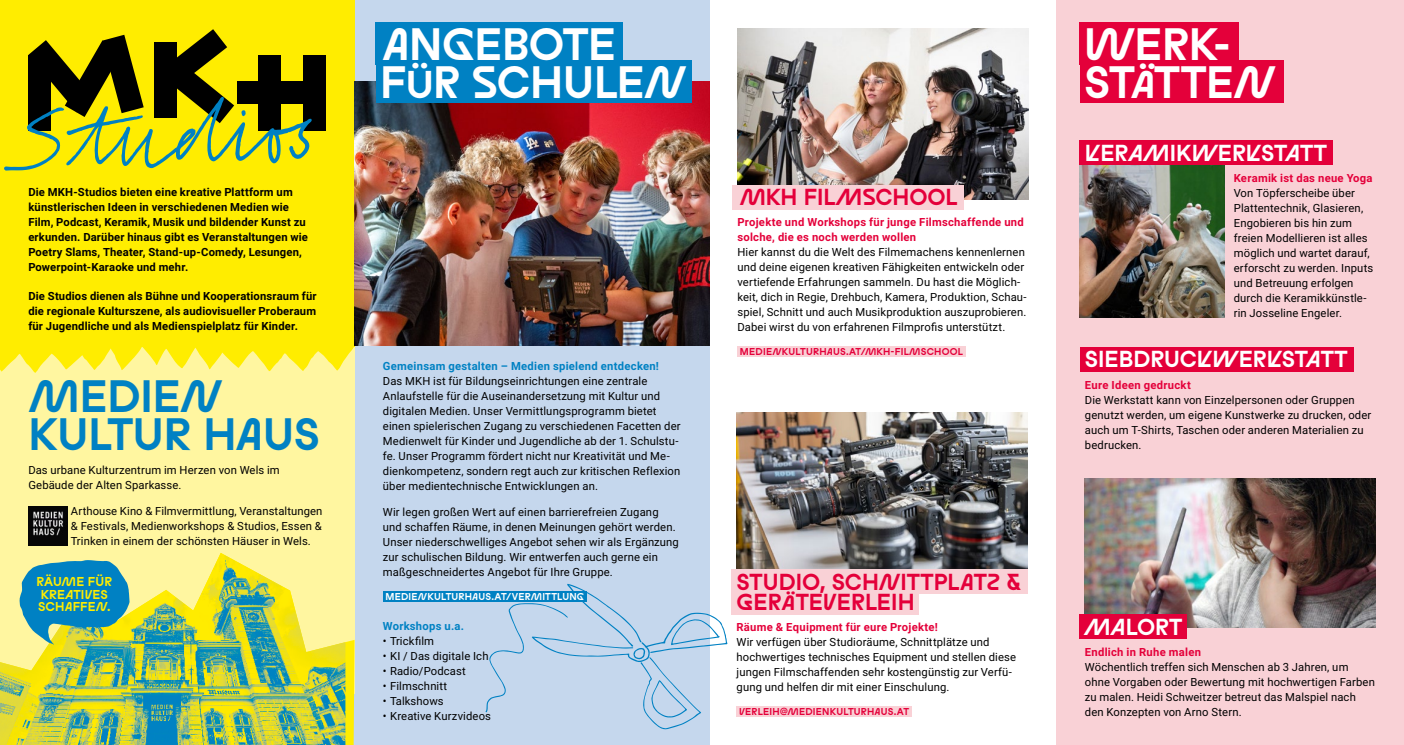
<style>
.page{position:relative;width:1404px;height:745px;background:#fff}
.page>*{position:absolute;margin:0;border:0;box-sizing:border-box;transform-origin:0 0}
.t1{font:700 44px/37.5px "Studio Feixen Edgy";letter-spacing:-.005em;color:#fff}
.t2{font:700 44px/37.5px "Studio Feixen Edgy";letter-spacing:-.005em;color:#0081c3}
.t3{font:700 22.5px/20px "Studio Feixen Edgy";color:#e4003a}
.t4{font:700 22.5px "Studio Feixen Edgy";color:#fff}
.t5{font:700 12.5px/12.5px "Studio Feixen Edgy";letter-spacing:.01em;color:#ffed00}
.t6{font:11.25px/15px "Roboto";letter-spacing:.01em;color:#000}
.t7{font:700 11.25px/15px "Roboto";letter-spacing:.015em;color:#000}
.t8{font:700 11.25px/15px "Roboto";letter-spacing:.025em;color:#e4003a}
.t9{font:700 11.25px "Roboto";letter-spacing:.025em;color:#0081c3}
.t10{font:700 9.75px "Studio Feixen Edgy";letter-spacing:.02em;color:#e4003a}
.t11{font:700 9.75px "Studio Feixen Edgy";letter-spacing:.025em;color:#fff}
.s1{font-size:37.62px}
.s2{font-size:20.25px}
.s3{font-family:"Studio Feixen Sans TRIAL"}
</style>
<div class="page">
<div style="left:351px;top:0;width:358px;height:744px;background:#c5d7ed"></div>
<div style="left:1056px;top:0;width:347px;height:744px;background:#f9d1d6"></div>
<div style="left:0;top:0;width:354px;height:693px;background:#fff6a0"></div>
<svg style="left:0;top:346px;width:354px;height:26px"></svg>
<div style="left:0;top:0;width:354px;height:346px;background:#ffed00"></div>
<img style="left:354px;top:81px;width:355px;height:264px">
<svg style="left:345px;top:640px;width:9px;height:104px"></svg>
<img style="left:0;top:553px;width:345px;height:191px">
<img style="left:1079px;top:165px;width:145px;height:152px">
<img style="left:1084px;top:478px;width:291px;height:149px">
<img style="left:737px;top:28px;width:291px;height:171px">
<img style="left:736px;top:412px;width:291px;height:157px">
<svg style="left:19px;top:559px;width:110px;height:85px;background:#469fa7"></svg>
<svg style="left:485px;top:583px;width:242px;height:146px"></svg>
<div style="left:1079px;top:23px;width:159px;height:42px;background:#e4003a"></div>
<div style="left:1079px;top:60px;width:204px;height:43px;background:#e4003a"></div>
<div style="left:732px;top:185px;width:231px;height:24px;background:#f9d1d6"></div>
<div style="left:737px;top:345px;width:229px;height:11px;background:#f9d1d6"></div>
<div style="left:383px;top:590px;width:203px;height:11px;background:#0081c3"></div>
<div style="left:1079px;top:346px;width:274px;height:25px;background:#e4003a"></div>
<div style="left:1079px;top:614px;width:107px;height:24px;background:#e4003a"></div>
<div style="left:1079px;top:140px;width:253px;height:25px;background:#e4003a"></div>
<div style="left:731px;top:569px;width:296px;height:24px;background:#f9d1d6"></div>
<div style="left:731px;top:589px;width:188px;height:25px;background:#f9d1d6"></div>
<div style="left:736px;top:705px;width:176px;height:11px;background:#f9d1d6"></div>
<div style="left:376px;top:23px;width:247px;height:42px;background:#0081c3"></div>
<div style="left:376px;top:60px;width:315px;height:43px;background:#0081c3"></div>
<div style="left:303px;top:55px;width:23px;height:75px;background:#000"></div>
<svg style="left:4px;top:29px;width:308px;height:141px"></svg>
<img style="left:28px;top:506px;width:39px;height:38px">
<p class="t7" style="left:28px;top:184px;width:281px">Die MKH-Studios bieten eine kreative Plattform um künstlerischen Ideen in verschiedenen Medien wie Film, Podcast, Keramik, Musik und bildender Kunst zu erkunden. Darüber hinaus gibt es Veranstaltungen wie Poetry Slams, Theater, Stand-up-Comedy, Lesungen, Powerpoint-Karaoke und mehr.</p>
<p class="t7" style="left:28px;top:288px;width:290px;text-align:justify">Die Studios dienen als Bühne und Kooperationsraum für die regionale Kulturszene, als audiovisueller Proberaum für Jugendliche und als Medienspielplatz für Kinder.</p>
<h1 class="t2" style="left:29px;top:376px;width:292px">MEDIEN<br>KULTUR HAUS</h1>
<p class="t6" style="left:28px;top:462px;width:253px">Das urbane Kulturzentrum im Herzen von Wels im<br>Gebäude der Alten Sparkasse.</p>
<p class="t6" style="left:71px;top:502px;width:253px;text-align:justify">Arthouse Kino &amp; Filmvermittlung, Veranstaltungen &amp; Festivals, Medienworkshops &amp; Studios, Essen &amp; Trinken in einem der schönsten Häuser in Wels.</p>
<p class="t5" style="left:36px;top:575px;width:77px">RÄUM E FÜR<br>KREATIVES<br>SCHAFFEN.</p>
<h1 class="t1" style="left:380px;top:24px;width:299px">ANGEBOTE<br>F<span class="s1">Ü</span>R SCHULEN</h1>
<h1 class="t1" style="left:1083px;top:24px;width:184px">WERK-<br>ST<span class="s1">Ä</span>TTEN</h1>
<p class="t9" style="left:383px;top:358px;width:277px">Gemeinsam gestalten – Medien spielend entdecken!</p>
<p class="t6" style="left:383px;top:373px;width:299px">Das MKH ist für Bildungseinrichtungen eine zentrale Anlaufstelle für die Auseinandersetzung mit Kultur und digitalen Medien. Unser Vermittlungsprogramm bietet einen spielerischen Zugang zu verschiedenen Facetten der Medienwelt für Kinder und Jugendliche ab der 1. Schulstu&shy;fe. Unser Programm fördert nicht nur Kreativität und Me&shy;dienkompetenz, sondern regt auch zur kritischen Reflexion über medientechnische Entwicklungen an.</p>
<p class="t6" style="left:383px;top:504px;width:297px">Wir legen großen Wert auf einen barrierefreien Zugang und schaffen Räume, in denen Meinungen gehört werden.<br>Unser niederschwelliges Angebot sehen wir als Ergänzung zur schulischen Bildung. Wir entwerfen auch gerne ein maßgeschneidertes Angebot für Ihre Gruppe.</p>
<p class="t11" style="left:385px;top:589px;width:200px">MEDIENKULTURHAUS.AT/VERMITTLUNG</p>
<p class="t9" style="left:383px;top:617px;width:83px">Workshops u.a.</p>
<p class="t6" style="left:383px;top:632px;width:53px">• Trickfilm</p>
<p class="t6" style="left:383px;top:647px;width:107px">• KI / Das digitale Ich</p>
<p class="t6" style="left:383px;top:662px;width:84px">• Radio/Podcast</p>
<p class="t6" style="left:383px;top:677px;width:66px">• Filmschnitt</p>
<p class="t6" style="left:383px;top:692px;width:62px">• Talkshows</p>
<p class="t6" style="left:383px;top:707px;width:110px">• Kreative Kurzvideos</p>
<h2 class="t3" style="left:739px;top:186px;width:219px">MKH FILMSCHOOL</h2>
<p class="t8" style="left:737px;top:214px;width:288px">Projekte und Workshops für junge Filmschaffende und solche, die es noch werden wollen</p>
<p class="t6" style="left:737px;top:244px;width:291px">Hier kannst du die Welt des Filmemachens kennenlernen und deine eigenen kreativen Fähigkeiten entwickeln oder vertiefende Erfahrungen sammeln. Du hast die Möglich&shy;keit, dich in Regie, Drehbuch, Kamera, Produktion, Schau&shy;spiel, Schnitt und auch Musikproduktion auszuprobieren.<br>Dabei wirst du von erfahrenen Filmprofis unterstützt.</p>
<p class="t10" style="left:739px;top:344px;width:224px">MEDIENKULTURHAUS.AT/MKH-FILMSCHOOL</p>
<h2 class="t3" style="left:736px;top:570px;width:286px">STUDIO, SCHNITTPLATZ &amp;<br>GER<span class="s2">Ä</span>TEVERLEIH</h2>
<p class="t8" style="left:736px;top:618px;width:203px">Räume &amp; Equipment für eure Projekte!</p>
<p class="t6" style="left:736px;top:633px;width:281px">Wir verfügen über Studioräume, Schnittplätze und hochwertiges technisches Equipment und stellen diese jungen Filmschaffenden sehr kostengünstig zur Verfü&shy;gung und helfen dir mit einer Einschulung.</p>
<p class="t10" style="left:739px;top:704px;width:171px">VERLEIH@M EDIENKULTURHAUS.AT</p>
<h2 class="t4" style="left:1084px;top:138px;width:244px">KERAM I<span class="s3">K</span>WERKSTATT</h2>
<p class="t8" style="left:1233px;top:170px;width:140px">Keramik ist das neue Yoga</p>
<p class="t6" style="left:1233px;top:185px;width:141px">Von Töpferscheibe über<br>Plattentechnik, Glasieren,<br>Engobieren bis hin zum freien Modellieren ist alles möglich und wartet darauf, erforscht zu werden. Inputs und Betreuung erfolgen durch die Keramikkünstle&shy;rin Josseline Engeler.</p>
<h2 class="t4" style="left:1084px;top:344px;width:264px">SIEBDRUCKWERKSTATT</h2>
<p class="t8" style="left:1084px;top:376px;width:108px">Eure Ideen gedruckt</p>
<p class="t6" style="left:1084px;top:391px;width:288px">Die Werkstatt kann von Einzelpersonen oder Gruppen genutzt werden, um eigene Kunstwerke zu drucken, oder auch um T-Shirts, Taschen oder anderen Materialien zu bedrucken.</p>
<h2 class="t4" style="left:1084px;top:611px;width:99px">MALORT</h2>
<p class="t8" style="left:1084px;top:644px;width:118px">Endlich in Ruhe malen</p>
<p class="t6" style="left:1084px;top:659px;width:291px">Wöchentlich treffen sich Menschen ab 3 Jahren, um ohne Vorgaben oder Bewertung mit hochwertigen Farben zu malen. Heidi Schweitzer betreut das Malspiel nach den Konzepten von Arno Stern.</p>
</div>
